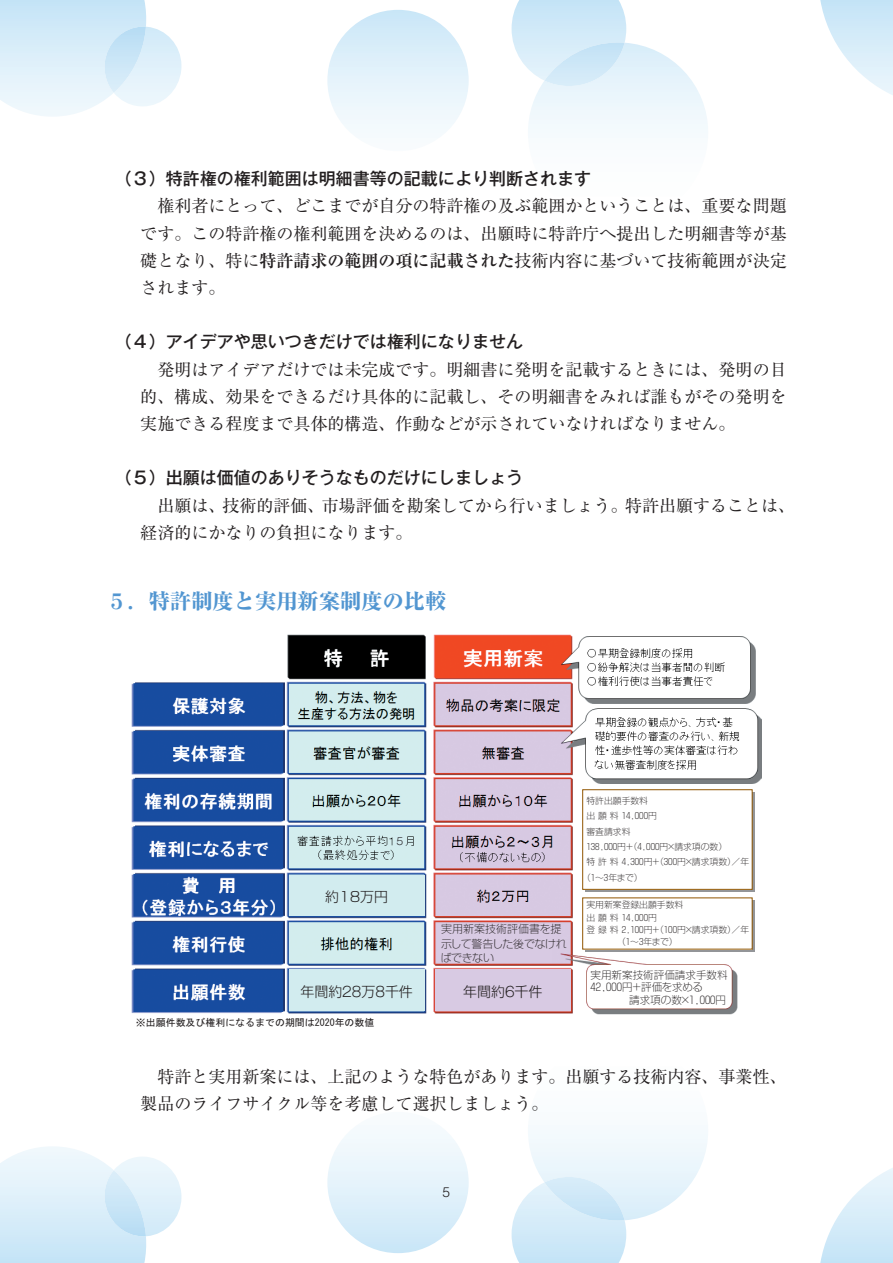
<style>
.page{position:relative;width:893px;height:1263px;background:#fff}
.page>*{position:absolute;margin:0;border:0;box-sizing:border-box;transform-origin:0 0}
.t1{font:800 21.3px "Ryumin Pr 6";color:#5296d1}
.t2{font:16.95px/27.2px "Ryumin Pr 6";color:#231f20;text-align:justify}
.t3{font:500 16.95px "Gothic MB101 Pr 6";color:#231f20}
.t4{font:300 13.95px "Shin Go Pro";color:#231f20}
.t5{font:300 13.8px "Helvetica";color:#231f20}
.t6{font:300 expanded 10.95px/14.1px "Shin Go Pro";letter-spacing:-.02em;color:#231f20}
.t7{font:300 expanded 10.5px/12.6px "Shin Go Pro";color:#231f20}
.t8{font:300 expanded 10.35px "Shin Go Pro";letter-spacing:.46em;color:#231f20}
.t9{font:300 expanded 10.35px "Shin Go Pro";letter-spacing:.46em;color:#231f20;scale:.78 1}
.t10{font:9.9px "MS Gothic";color:#231f20}
.t11{font:300 9.9px "Gothic MB101 Pro";color:#231f20}
.t12{font:300 expanded 8.85px/12.1px "Shin Go Pro";color:#231f20}
.s1{font-weight:700}
.s2{font-family:"Gothic MB101 Pro"}
</style>
<div class="page">
<img style="left:147px;top:27px;width:34px;height:79px">
<img style="left:104px;top:27px;width:42px;height:66px">
<img style="left:820px;top:0;width:73px;height:95px">
<img style="left:327px;top:10px;width:142px;height:141px;border-radius:71px">
<img style="left:512px;top:0;width:114px;height:69px">
<img style="left:544px;top:42px;width:81px;height:44px">
<img style="left:147px;top:1157px;width:34px;height:79px">
<img style="left:104px;top:1170px;width:42px;height:66px">
<img style="left:820px;top:1168px;width:73px;height:95px">
<img style="left:327px;top:1112px;width:142px;height:141px;border-radius:71px">
<img style="left:512px;top:1194px;width:114px;height:69px">
<img style="left:544px;top:1177px;width:81px;height:43px">
<img style="left:131px;top:634px;width:630px;height:381px">
<div style="left:598px;top:968px;width:129px;height:13px;background:#fff"></div>
<div style="left:437px;top:923px;width:114px;height:39px;background:#d8cae3"></div>
<div style="left:395px;top:836px;width:9px;height:11px;background:#d2ecef"></div>
<div style="left:435px;top:969px;width:135px;height:42px;background:#d8cae3"></div>
<div style="left:289px;top:969px;width:135px;height:42px;background:#d2ecef"></div>
<div style="left:289px;top:875px;width:135px;height:41px;background:#d2ecef"></div>
<div style="left:591px;top:976px;width:132px;height:30px;background:#fff"></div>
<svg style="left:583px;top:784px;width:175px;height:170px"></svg>
<svg style="left:585px;top:900px;width:169px;height:51px"></svg>
<div style="left:583px;top:790px;width:169px;height:99px;background:#fff"></div>
<div style="left:582px;top:789px;width:171px;height:101px;border:1px solid #905500"></div>
<div style="left:583px;top:898px;width:169px;height:51px;background:#fff"></div>
<p class="t3" style="left:115px;top:165px;width:478px">（３）特許権の権利範囲は明細書等の記載により判断されます</p>
<p class="t2" style="left:140px;top:191px;width:648px">　権利者にとって、どこまでが自分の特許権の及ぶ範囲かということは、重要な問題です。この特許権の権利範囲を決めるのは、出願時に特許庁へ提出した明細書等が基礎となり、特に<span class="s1">特許請求の範囲の項に記載された</span>技術内容に基づいて技術範囲が決定されます。</p>
<p class="t3" style="left:115px;top:328px;width:410px">（４）アイデアや思いつきだけでは権利になりません</p>
<p class="t2" style="left:140px;top:355px;width:648px">　発明はアイデアだけでは未完成です。明細書に発明を記載するときには、発明の目的、構成、効果をできるだけ具体的に記載し、その明細書をみれば誰もがその発明を実施できる程度まで具体的構造、作動などが示されていなければなりません。</p>
<p class="t3" style="left:115px;top:464px;width:410px">（５）出願は価値のありそうなものだけにしましょう</p>
<p class="t2" style="left:140px;top:491px;width:656px">　出願は、技術的評価、市場評価を勘案してから行いましょう。特許出願することは、経済的にかなりの負担になります。</p>
<p class="t1" style="left:106px;top:584px;width:342px">５．特許制度と実用新案制度の比較</p>
<p class="t11" style="left:396px;top:833px;width:8px">5</p>
<p class="t4" style="left:325px;top:885px;width:65px">約18万円</p>
<p class="t6" style="left:441px;top:921px;width:128px">実用新案技術評価書を提示して警告した後でなければできない</p>
<p class="t4" style="left:300px;top:980px;width:114px">年間約<span class="s2">28</span>万<span class="s2">8</span>千件</p>
<p class="t4" style="left:463px;top:980px;width:81px">年間約<span class="s2">6</span>千件</p>
<p class="t10" style="left:136px;top:1017px;width:240px">※出願件数及び権利になるまでの期間は2020年の数値</p>
<p class="t12" style="left:586px;top:793px;width:63px">特許出願手数料</p>
<p class="t12" style="left:586px;top:809px;width:72px">出 願 料 14,000円</p>
<p class="t12" style="left:586px;top:824px;width:46px">審査請求料</p>
<p class="t12" style="left:586px;top:839px;width:138px">138,000円＋(4,000円×請求項の数)</p>
<p class="t12" style="left:586px;top:855px;width:164px">特 許 料 4,300円＋（300円×請求項数）／年</p>
<p class="t12" style="left:582px;top:870px;width:62px">（1～3年まで）</p>
<p class="t12" style="left:586px;top:898px;width:164px">実用新案登録出願手数料<br>出 願 料 14,000円<br>登 録 料 2,100円＋（100円×請求項数）／年　　　　　 （1～3年まで）</p>
<p class="t8" style="left:592px;top:801px;width:42px">出願料</p>
<p class="t9" style="left:592px;top:812px;width:53px">審査請求料</p>
<p class="t8" style="left:592px;top:837px;width:42px">登録料</p>
<p class="t8" style="left:592px;top:898px;width:42px">出願料</p>
<p class="t8" style="left:592px;top:910px;width:42px">登録料</p>
<p class="t7" style="left:590px;top:967px;width:139px">実用新案技術評価請求手数料<br>42,000円＋評価を求める</p>
<p class="t7" style="left:629px;top:992px;width:99px">請求項の数×1,000円</p>
<p class="t2" style="left:140px;top:1062px;width:648px">　特許と実用新案には、上記のような特色があります。出願する技術内容、事業性、製品のライフサイクル等を考慮して選択しましょう。</p>
<p class="t5" style="left:443px;top:1184px;width:9px">5</p>
</div>
